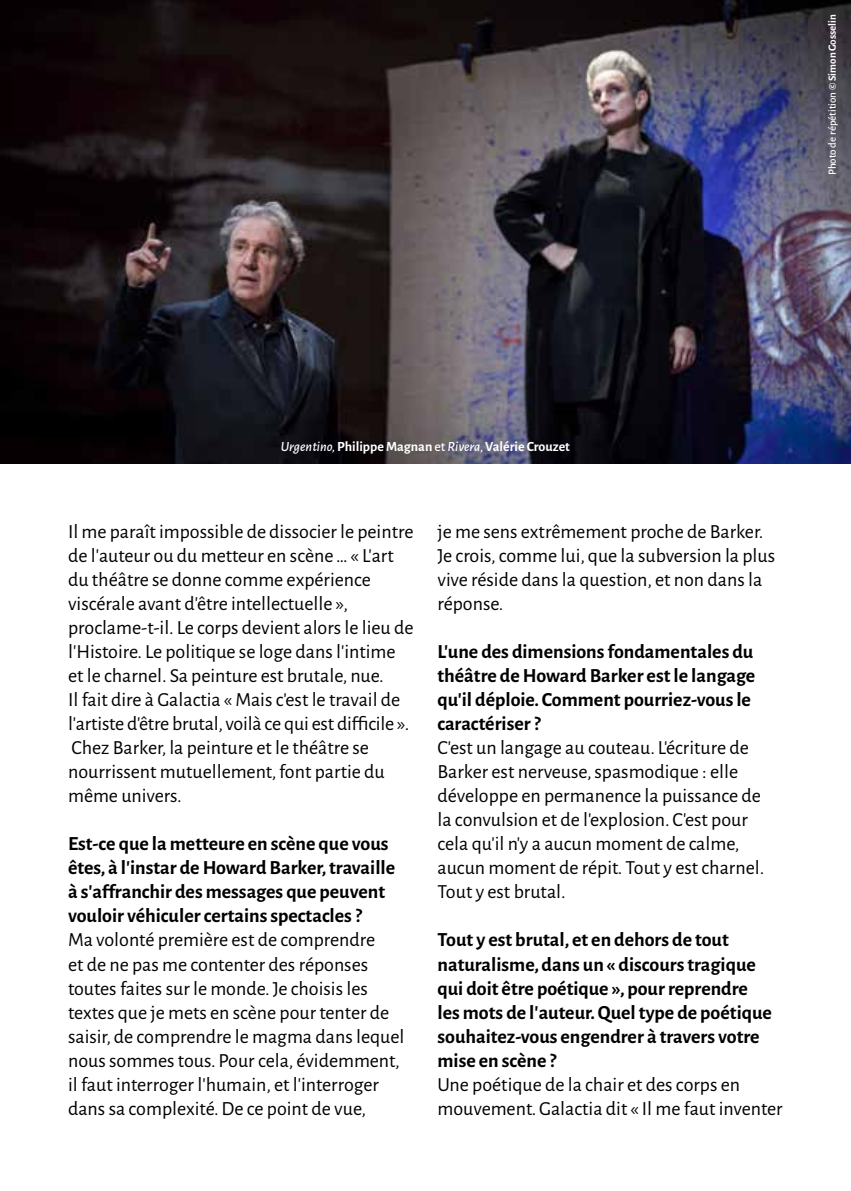
<style>
.page{position:relative;width:851px;height:1191px;background:#fff}
.page>*{position:absolute;margin:0;border:0;box-sizing:border-box;transform-origin:0 0}
.t1{font:20px/24px "Alegreya Sans";color:#000}
.t2{font:700 20px/24px "Alegreya Sans";color:#000}
.t3{font:700 14px "Alegreya Sans";color:#fff}
.t4{font:500 11px "Alegreya Sans";color:#fff}
.s1{font-weight:700}
.s2{font-weight:500;font-style:italic}
.s3{font-weight:500}
</style>
<div class="page">
<img style="left:0;top:0;width:850px;height:463px">
<p class="t4" style="left:824px;top:175px;width:163px;rotate:-90deg">Photo de répétition <span class="s1">© Simon Gosselin</span></p>
<p class="t3" style="left:281px;top:436px;width:290px"><span class="s2">Urgentino,</span> Philippe Magnan <span class="s3">et</span> <span class="s2">Rivera,</span> Valérie Crouzet</p>
<p class="t1" style="left:68px;top:519px;width:347px">Il me paraît impossible de dissocier le peintre de l’auteur ou du metteur en scène … « L’art du théâtre se donne comme expérience viscérale avant d’être intellectuelle », proclame-t-il. Le corps devient alors le lieu de l’Histoire. Le politique se loge dans l’intime et le charnel. Sa peinture est brutale, nue.<br>Il fait dire à Galactia « Mais c’est le travail de l’artiste d’être brutal, voilà ce qui est difficile ».<br>Chez Barker, la peinture et le théâtre se nourrissent mutuellement, font partie du même univers.</p>
<p class="t2" style="left:68px;top:830px;width:328px">Est-ce que la metteure en scène que vous êtes, à l’instar de Howard Barker, travaille à s’affranchir des messages que peuvent vouloir véhiculer certains spectacles ?</p>
<p class="t1" style="left:68px;top:927px;width:338px">Ma volonté première est de comprendre<br>et de ne pas me contenter des réponses toutes faites sur le monde. Je choisis les textes que je mets en scène pour tenter de saisir, de comprendre le magma dans lequel nous sommes tous. Pour cela, évidemment, il faut interroger l’humain, et l’interroger dans sa complexité. De ce point de vue,</p>
<p class="t1" style="left:437px;top:519px;width:339px">je me sens extrêmement proche de Barker.<br>Je crois, comme lui, que la subversion la plus vive réside dans la question, et non dans la réponse.</p>
<p class="t2" style="left:437px;top:638px;width:319px">L’une des dimensions fondamentales du théâtre de Howard Barker est le langage qu’il déploie. Comment pourriez-vous le caractériser ?</p>
<p class="t1" style="left:437px;top:735px;width:328px">C’est un langage au couteau. L’écriture de Barker est nerveuse, spasmodique : elle développe en permanence la puissance de la convulsion et de l’explosion. C’est pour cela qu’il n’y a aucun moment de calme, aucun moment de répit. Tout y est charnel.<br>Tout y est brutal.</p>
<p class="t2" style="left:437px;top:926px;width:336px">Tout y est brutal, et en dehors de tout naturalisme, dans un « discours tragique qui doit être poétique », pour reprendre les mots de l’auteur. Quel type de poétique souhaitez-vous engendrer à travers votre mise en scène ?</p>
<p class="t1" style="left:437px;top:1071px;width:346px">Une poétique de la chair et des corps en mouvement. Galactia dit « Il me faut inventer</p>
</div>
